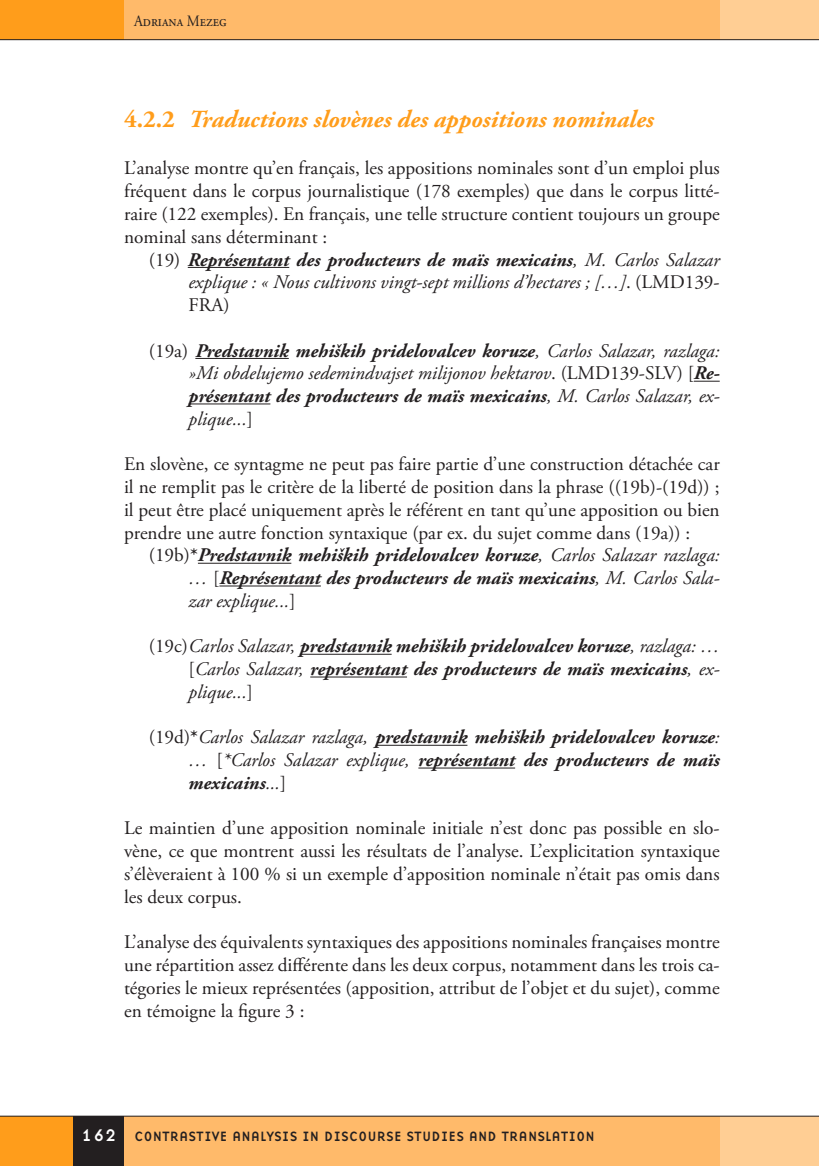
<style>
.page{position:relative;width:819px;height:1166px;background:#fff}
.page>*{position:absolute;margin:0;border:0;box-sizing:border-box;transform-origin:0 0}
.t1{font:italic 700 24.5px "Adobe Garamond Pro";color:#ff9d1b}
.t2{font:19.25px/22.8px "Adobe Garamond Pro";color:#231f20;text-align:justify}
.t3{font:italic 700 19.25px/22.8px "Adobe Garamond Pro";color:#231f20;text-align:justify}
.t4{font:italic 19.25px/22.8px "Adobe Garamond Pro";color:#231f20;text-align:justify}
.t5{font:17.5px "Base Nine";color:#fff}
.t6{font:15.75px "Adobe Garamond Pro";color:#231f20;scale:.9 1}
.t7{font:14px "Base Nine";color:#231f20}
.s1{font-style:normal}
.s2{font-weight:700}
.s3{font-weight:400;font-style:normal}
.s4{font-weight:400}
</style>
<div class="page">
<div style="left:124px;top:1116px;width:620px;height:50px;background:#ffba6a"></div>
<div style="left:719px;top:1116px;width:99px;height:50px;background:#ffce94"></div>
<div style="left:122px;top:0;width:597px;height:40px;background:#ffba6a"></div>
<div style="left:719px;top:0;width:99px;height:40px;background:#ffce94"></div>
<div style="left:0;top:1116px;width:74px;height:50px;background:#ff9d1b"></div>
<div style="left:74px;top:1116px;width:50px;height:50px;background:#231f20"></div>
<div style="left:0;top:0;width:124px;height:40px;background:#ff9d1b"></div>
<hr style="left:0;top:39px;width:818px;height:1px;background:#231f20">
<hr style="left:0;top:1116px;width:818px;height:1px;background:#231f20">
<hr style="left:188px;top:267px;width:101px;height:1px;background:#231f20">
<hr style="left:195px;top:358px;width:94px;height:1px;background:#231f20">
<svg style="left:693px;top:381px;width:26px;height:1px"></svg>
<hr style="left:188px;top:403px;width:82px;height:1px;background:#231f20">
<hr style="left:198px;top:563px;width:93px;height:1px;background:#231f20">
<hr style="left:219px;top:585px;width:102px;height:1px;background:#231f20">
<hr style="left:300px;top:654px;width:91px;height:1px;background:#231f20">
<hr style="left:310px;top:676px;width:97px;height:1px;background:#231f20">
<hr style="left:375px;top:745px;width:92px;height:1px;background:#231f20">
<hr style="left:418px;top:767px;width:97px;height:1px;background:#231f20">
<p class="t6" style="left:134px;top:11px;width:104px">Adriana Mezeg</p>
<p class="t1" style="left:124px;top:105px;width:531px"><span class="s1">4.2.2</span> Traductions slovènes des appositions nominales</p>
<p class="t2" style="left:124px;top:158px;width:597px">L’analyse montre qu’en français, les appositions nominales sont d’un emploi plus fréquent dans le corpus journalistique (178 exemples) que dans le corpus litté&shy;raire (122 exemples). En français, une telle structure contient toujours un groupe nominal sans déterminant :</p>
<p class="t4" style="left:188px;top:249px;width:532px;text-indent:-40px"><span class="s1">(19)</span> <span class="s2">Représentant des producteurs de maïs mexicains</span>, M. Carlos Salazar explique : « Nous cultivons vingt-sept millions d’hectares ; […]<span class="s1">. (LMD139- FRA)</span></p>
<p class="t4" style="left:188px;top:340px;width:532px;text-indent:-40px"><span class="s1">(19a)</span> <span class="s2">Predstavnik mehiških pridelovalcev koruze</span>, Carlos Salazar, razlaga: »Mi obdelujemo sedemindvajset milijonov hektarov<span class="s1">. (LMD139-SLV) [</span><span class="s2">Re&shy;présentant des producteurs de maïs mexicains</span>, M. Carlos Salazar, ex&shy;plique...<span class="s1">]</span></p>
<p class="t2" style="left:124px;top:453px;width:597px">En slovène, ce syntagme ne peut pas faire partie d’une construction détachée car il ne remplit pas le critère de la liberté de position dans la phrase ((19b)-(19d)) ; il peut être placé uniquement après le référent en tant qu’une apposition ou bien prendre une autre fonction syntaxique (par ex. du sujet comme dans (19a)) :</p>
<p class="t3" style="left:188px;top:544px;width:532px;text-indent:-40px"><span class="s3">(19b)</span><span class="s1">*</span>Predstavnik mehiških pridelovalcev koruze<span class="s4">, Carlos Salazar razlaga: …</span> <span class="s3">[</span>Représentant des producteurs de maïs mexicains<span class="s4">, M. Carlos Sala&shy;zar explique...</span><span class="s3">]</span></p>
<p class="t3" style="left:188px;top:635px;width:532px;text-indent:-40px"><span class="s3">(19c)</span><span class="s4">Carlos Salazar,</span> predstavnik mehiških pridelovalcev koruze<span class="s4">, razlaga: … </span><span class="s3">[</span><span class="s4">Carlos Salazar,</span> représentant des producteurs de maïs mexicains<span class="s4">, ex&shy;plique...</span><span class="s3">]</span></p>
<p class="t3" style="left:188px;top:726px;width:532px;text-indent:-40px"><span class="s3">(19d)</span><span class="s1">*</span><span class="s4">Carlos Salazar razlaga,</span> predstavnik mehiških pridelovalcev koruze<span class="s4">: …</span> <span class="s3">[</span><span class="s4">*Carlos Salazar explique,</span> représentant des producteurs de maïs mexicains<span class="s4">...</span><span class="s3">]</span></p>
<p class="t2" style="left:124px;top:817px;width:597px">Le maintien d’une apposition nominale initiale n’est donc pas possible en slo&shy;vène, ce que montrent aussi les résultats de l’analyse. L’explicitation syntaxique s’élèveraient à 100 % si un exemple d’apposition nominale n’était pas omis dans les deux corpus.</p>
<p class="t2" style="left:124px;top:931px;width:597px">L’analyse des équivalents syntaxiques des appositions nominales françaises montre une répartition assez différente dans les deux corpus, notamment dans les trois ca&shy;tégories le mieux représentées (apposition, attribut de l’objet et du sujet), comme en témoigne la figure 3 :</p>
<p class="t5" style="left:81px;top:1123px;width:37px">162</p>
<p class="t7" style="left:134px;top:1126px;width:462px">CONTRASTIVE ANALYSIS IN DISCOURSE STUDIES AND TRANSLATION</p>
</div>
